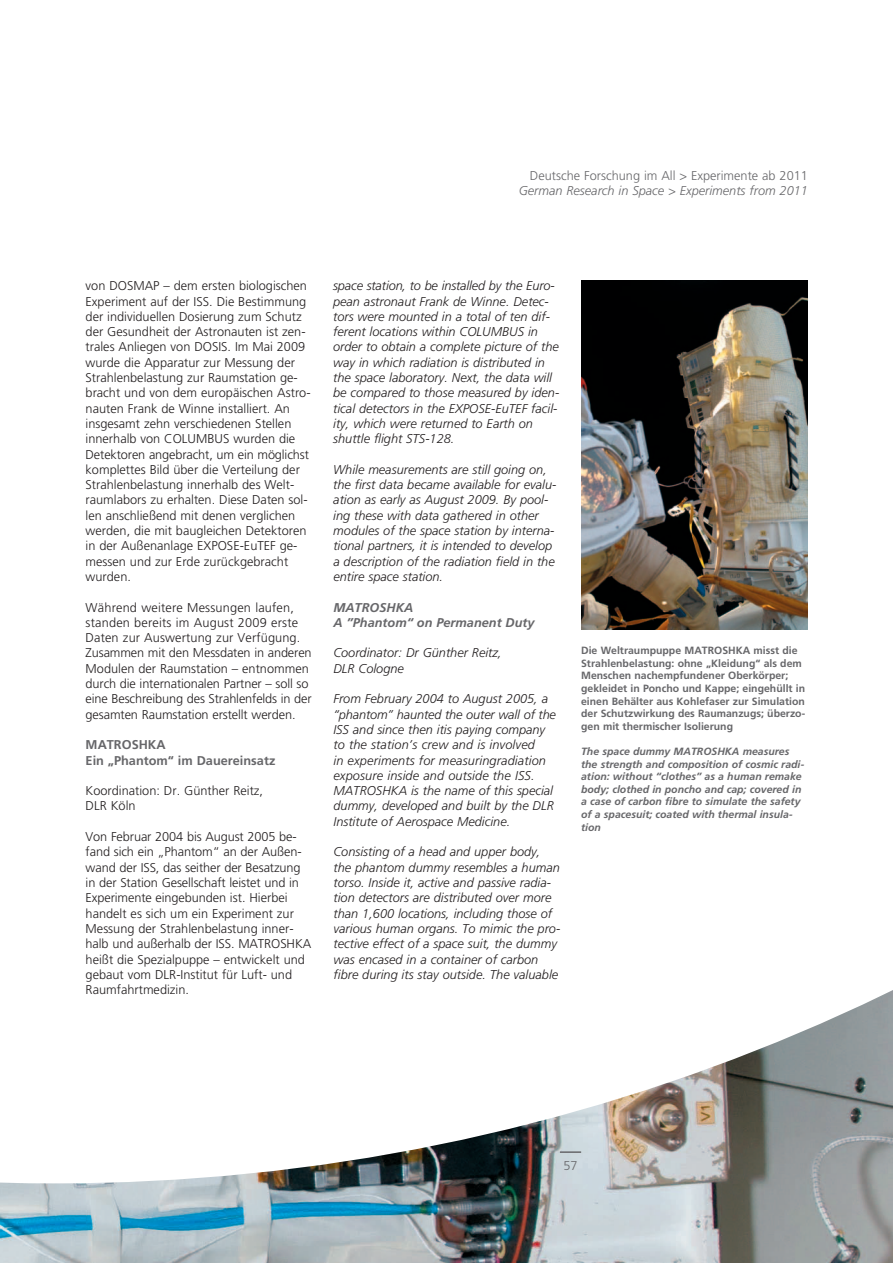
<style>
.page{position:relative;width:893px;height:1263px;background:#fff}
.page>*{position:absolute;margin:0;border:0;box-sizing:border-box;transform-origin:0 0}
.t1{font:300 12.75px/15.3px "Frutiger LT Std";color:#231f20}
.t2{font:italic 300 12.75px/15.3px "Frutiger LT Std";color:#231f20}
.t3{font:300 12.75px "Frutiger LT Std";color:#67676a}
.t4{font:italic 300 12.75px "Frutiger LT Std";color:#67676a}
.t5{font:700 12.75px/15.3px "Frutiger LT Std";color:#67676a}
.t6{font:italic 700 12.75px/15.3px "Frutiger LT Std";color:#67676a}
.t7{font:700 10.5px/12.6px "Frutiger LT Std";color:#67676a}
.t8{font:italic 700 10.5px/12.6px "Frutiger LT Std";color:#67676a}
</style>
<div class="page">
<img style="left:0;top:1183px;width:893px;height:80px">
<svg style="left:0;top:990px;width:893px;height:193px"></svg>
<img style="left:581px;top:281px;width:227px;height:348px">
<hr style="left:560px;top:1151px;width:21px;height:2px;background:#67676a">
<p class="t3" style="left:530px;top:168px;width:279px">Deutsche Forschung im All &gt; Experimente ab 2011</p>
<p class="t4" style="left:519px;top:183px;width:291px">German Research in Space &gt; Experiments from 2011</p>
<p class="t1" style="left:86px;top:278px;width:226px">von DOSMAP – dem ersten biologischen Experiment auf der ISS. Die Bestimmung der individuellen Dosierung zum Schutz der Gesundheit der Astronauten ist zen&shy;trales Anliegen von DOSIS. Im Mai 2009 wurde die Apparatur zur Messung der Strahlenbelastung zur Raumstation ge-- bracht und von dem europäischen Astro&shy;nauten Frank de Winne installiert. An insgesamt zehn verschiedenen Stellen innerhalb von COLUM BUS wurden die Detektoren angebracht, um ein möglichst komplettes Bild über die Verteilung der Strahlenbelastung innerhalb des Welt&shy;raumlabors zu erhalten. Diese Daten sol&shy;len anschließend mit denen verglichen werden, die mit baugleichen Detektoren in der Außenanlage EXPOSE-EuTEF ge-- messen und zur Erde zurückgebracht wurden.</p>
<p class="t1" style="left:86px;top:600px;width:228px">Während weitere Messungen laufen, standen bereits im August 2009 erste Daten zur Auswertung zur Verfügung.<br>Zusammen mit den Messdaten in anderen Modulen der Raumstation – entnommen durch die internationalen Partner – soll so eine Beschreibung des Strahlenfelds in der gesamten Raumstation erstellt werden.</p>
<p class="t5" style="left:86px;top:737px;width:191px">MATROSHKA<br>Ein „Phantom“ im Dauereinsatz</p>
<p class="t1" style="left:86px;top:783px;width:179px">Koordination: Dr. Günther Reitz,<br>DLR Köln</p>
<p class="t1" style="left:86px;top:829px;width:217px">Von Februar 2004 bis August 2005 be&shy;fand sich ein „Phantom“ an der Außen&shy;wand der ISS, das seither der Besatzung in der Station Gesellschaft leistet und in Experimente eingebunden ist. Hierbei handelt es sich um ein Experiment zur Messung der Strahlenbelastung inner&shy;halb und außerhalb der ISS. MAT</p>
<p class="t1" style="left:86px;top:936px;width:227px;text-indent:179px">ROSHKA heißt die Spezialpuppe – entwickelt und gebaut vom DLR-Institut für Luft- und<br>Raumfahrtmedizin.</p>
<p class="t2" style="left:333px;top:278px;width:228px">space station, to be installed by the Euro&shy;pean astronaut Frank de Winne. Detec&shy;tors were mounted in a total of ten dif&shy;ferent locations within COL UMBUS in order to obtain a complete picture of the way in which radiation is distributed in the space laboratory. Next, the data will be compared to those measured by iden&shy;tical detectors in the EXPOSE-EuTEF facil&shy;ity, which were returned to Earth on shuttle flight STS-128.</p>
<p class="t2" style="left:333px;top:462px;width:225px">While measurements are still going on, the first data became available for evalu&shy;ation as early as A ugust 2009. By pool&shy;ing these with data gathered in other modules of the space station by interna&shy;tional partners, it is intended to develop a description of the radiation field in the entire space station.</p>
<p class="t6" style="left:333px;top:599px;width:203px">MATROSHKA<br>A ”Phantom“ on Permanent Duty</p>
<p class="t2" style="left:333px;top:645px;width:170px">Coordinator: Dr Günther Reitz,<br>DLR Cologne</p>
<p class="t2" style="left:333px;top:691px;width:224px">From February 2004 to A ugust 2005, a “phantom” haunted the outer wall of the ISS and since then itis paying company to the station’s crew and is involved<br>in experiments for measuringradiation exposure inside and outside the ISS.<br>MATROSHKA is the name of this special dummy, developed and built by the DLR Institute of A erospace Medicine.</p>
<p class="t2" style="left:333px;top:844px;width:228px">Consisting of a head and upper body, the phantom dummy resembles a human torso. Inside it, active and passive radia&shy;tion detectors are distributed over more than 1,600 locations, including those of various human organs. To mimic the pro&shy;tective effect of a space suit, the dummy was encased in a container of carbon fibre during its stay outside. The valuable</p>
<p class="t7" style="left:581px;top:644px;width:226px">Die Weltraumpuppe MATROSHKA misst die Strahlenbelastung: ohne „Kleidung“ als dem Menschen nachempfundener Oberkörper; gekleidet in Poncho und Kappe; eingehüllt in einen Behälter aus Kohlefaser zur Simulation der Schutzwirkung des Raumanzugs; überzo&shy;gen mit thermischer Isolierung</p>
<p class="t8" style="left:581px;top:745px;width:225px">The space dummy MATROSHKA measures the strength and composition of cosmic radi&shy;ation: without “clothes” as a human remake body; clothed in poncho and cap; covered in a case of carbon fibre to simulate the safety of a spacesuit; coated with thermal insula&shy;tion</p>
<p class="t3" style="left:563px;top:1158px;width:16px">57</p>
</div>
